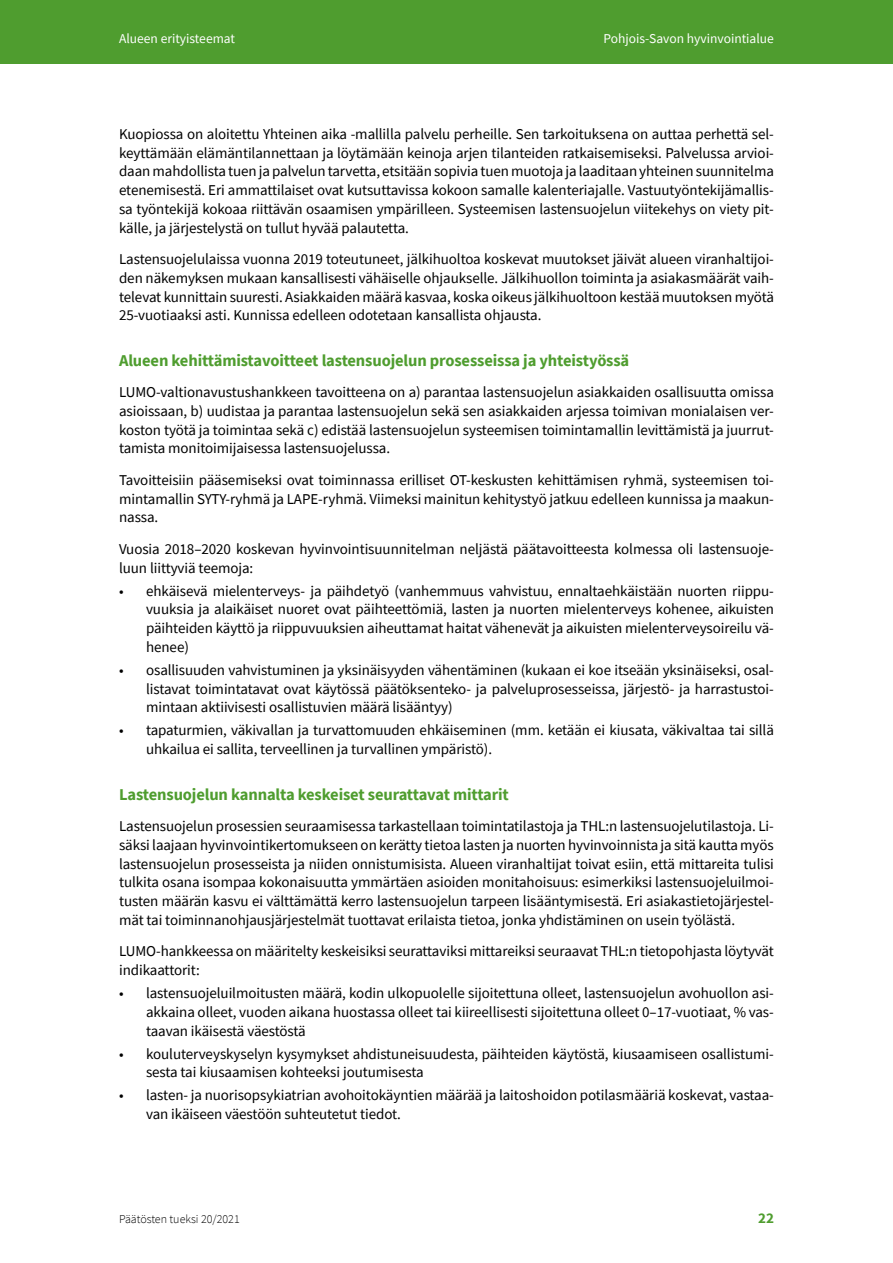
<style>
.page{position:relative;width:893px;height:1263px;background:#fff}
.page>*{position:absolute;margin:0;border:0;box-sizing:border-box;transform-origin:0 0}
.Otsikko_3{font:700 16.5px "Source Sans Pro";letter-spacing:-.01em;color:#4f9d2f}
.Leipis{font:15px/18.8px "Source Sans Pro";letter-spacing:-.005em;color:#000;text-align:justify}
.t1{font:700 15px "Source Sans Pro";color:#4f9d2f}
.t2{font:13.5px "Source Sans Pro";color:#fff}
.t3{font:300 12px "Source Sans Pro";color:#000}
</style>
<div class="page">
<div style="left:0;top:0;width:893px;height:64px;background:#4f9d2f"></div>
<p class="t2" style="left:119px;top:30px;width:118px">Alueen erityisteemat</p>
<p class="t2" style="left:603px;top:30px;width:172px">Pohjois-Savon hyvinvointialue</p>
<p class="Leipis" style="left:119px;top:124px;width:656px">Kuopiossa on aloitettu Yhteinen aika -mallilla palvelu perheille. Sen tarkoituksena on auttaa perhettä sel&shy;keyttämään elämäntilannettaan ja löytämään keinoja arjen tilanteiden ratkaisemiseksi. Palvelussa arvioi&shy;daan mahdollista tuen ja palvelun tarvetta, etsitään sopivia tuen muotoja ja laaditaan yhteinen suunnitelma etenemisestä. Eri ammattilaiset ovat kutsuttavissa kokoon samalle kalenteriajalle. Vastuutyöntekijämallis&shy;sa työntekijä kokoaa riittävän osaamisen ympärilleen. Systeemisen lastensuojelun viitekehys on viety pit&shy;källe, ja järjestelystä on tullut hyvää palautetta.</p>
<p class="Leipis" style="left:119px;top:250px;width:656px">Lastensuojelulaissa vuonna 2019 toteutuneet, jälkihuoltoa koskevat muutokset jäivät alueen viranhaltijoi&shy;den näkemyksen mukaan kansallisesti vähäiselle ohjaukselle. Jälkihuollon toiminta ja asiakasmäärät vaih&shy;televat kunnittain suuresti. Asiakkaiden määrä kasvaa, koska oikeus jälkihuoltoon kestää muutoksen myötä 25-vuotiaaksi asti. Kunnissa edelleen odotetaan kansallista ohjausta.</p>
<h3 class="Otsikko_3" style="left:119px;top:349px;width:512px">Alueen kehittämistavoitteet lastensuojelun prosesseissa ja yhteistyössä</h3>
<p class="Leipis" style="left:119px;top:383px;width:656px">LUMO-valtionavustushankkeen tavoitteena on a) parantaa lastensuojelun asiakkaiden osallisuutta omissa asioissaan, b) uudistaa ja parantaa lastensuojelun sekä sen asiakkaiden arjessa toimivan monialaisen ver&shy;koston työtä ja toimintaa sekä c) edistää lastensuojelun systeemisen toimintamallin levittämistä ja juurrut&shy;tamista monitoimijaisessa lastensuojelussa.</p>
<p class="Leipis" style="left:119px;top:470px;width:656px">Tavoitteisiin pääsemiseksi ovat toiminnassa erilliset OT-keskusten kehittämisen ryhmä, systeemisen toi&shy;mintamallin SYTY-ryhmä ja LAPE-ryhmä. Viimeksi mainitun kehitystyö jatkuu edelleen kunnissa ja maakun&shy;nassa.</p>
<p class="Leipis" style="left:119px;top:539px;width:656px">Vuosia 2018–2020 koskevan hyvinvointisuunnitelman neljästä päätavoitteesta kolmessa oli lastensuoje&shy;luun liittyviä teemoja:</p>
<p class="Leipis" style="left:146px;top:581px;width:629px;text-indent:-27px">• ehkäisevä mielenterveys- ja päihdetyö (vanhemmuus vahvistuu, ennaltaehkäistään nuorten riippu&shy;vuuksia ja alaikäiset nuoret ovat päihteettömiä, lasten ja nuorten mielenterveys kohenee, aikuisten päihteiden käyttö ja riippuvuuksien aiheuttamat haitat vähenevät ja aikuisten mielenterveysoireilu vä&shy;henee)</p>
<p class="Leipis" style="left:146px;top:660px;width:629px;text-indent:-27px">• osallisuuden vahvistuminen ja yksinäisyyden vähentäminen (kukaan ei koe itseään yksinäiseksi, osal&shy;listavat toimintatavat ovat käytössä päätöksenteko- ja palveluprosesseissa, järjestö- ja harrastustoi&shy;mintaan aktiivisesti osallistuvien määrä lisääntyy)</p>
<p class="Leipis" style="left:146px;top:721px;width:629px;text-indent:-27px">• tapaturmien, väkivallan ja turvattomuuden ehkäiseminen (mm. ketään ei kiusata, väkivaltaa tai sillä uhkailua ei sallita, terveellinen ja turvallinen ympäristö).</p>
<h3 class="Otsikko_3" style="left:119px;top:783px;width:391px">Lastensuojelun kannalta keskeiset seurattavat mittarit</h3>
<p class="Leipis" style="left:119px;top:817px;width:656px">Lastensuojelun prosessien seuraamisessa tarkastellaan toimintatilastoja ja THL:n lastensuojelutilastoja. Li&shy;säksi laajaan hyvinvointikertomukseen on kerätty tietoa lasten ja nuorten hyvinvoinnista ja sitä kautta myös lastensuojelun prosesseista ja niiden onnistumisista. Alueen viranhaltijat toivat esiin, että mittareita tulisi tulkita osana isompaa kokonaisuutta ymmärtäen asioiden monitahoisuus: esimerkiksi lastensuojeluilmoi&shy;tusten määrän kasvu ei välttämättä kerro lastensuojelun tarpeen lisääntymisestä. Eri asiakastietojärjestel&shy;mät tai toiminnanohjausjärjestelmät tuottavat erilaista tietoa, jonka yhdistäminen on usein työlästä.</p>
<p class="Leipis" style="left:119px;top:942px;width:656px">LUMO-hankkeessa on määritelty keskeisiksi seurattaviksi mittareiksi seuraavat THL:n tietopohjasta löytyvät indikaattorit:</p>
<p class="Leipis" style="left:146px;top:984px;width:629px;text-indent:-27px">• lastensuojeluilmoitusten määrä, kodin ulkopuolelle sijoitettuna olleet, lastensuojelun avohuollon asi&shy;akkaina olleet, vuoden aikana huostassa olleet tai kiireellisesti sijoitettuna olleet 0–17-vuotiaat, % vas&shy;taavan ikäisestä väestöstä</p>
<p class="Leipis" style="left:146px;top:1044px;width:629px;text-indent:-27px">• kouluterveyskyselyn kysymykset ahdistuneisuudesta, päihteiden käytöstä, kiusaamiseen osallistumi&shy;sesta tai kiusaamisen kohteeksi joutumisesta</p>
<p class="Leipis" style="left:146px;top:1086px;width:629px;text-indent:-27px">• lasten- ja nuorisopsykiatrian avohoitokäyntien määrää ja laitoshoidon potilasmääriä koskevat, vastaa&shy;van ikäiseen väestöön suhteutetut tiedot.</p>
<p class="t3" style="left:119px;top:1212px;width:122px">Päätösten tueksi 20/2021</p>
<p class="t1" style="left:758px;top:1208px;width:17px">22</p>
</div>
